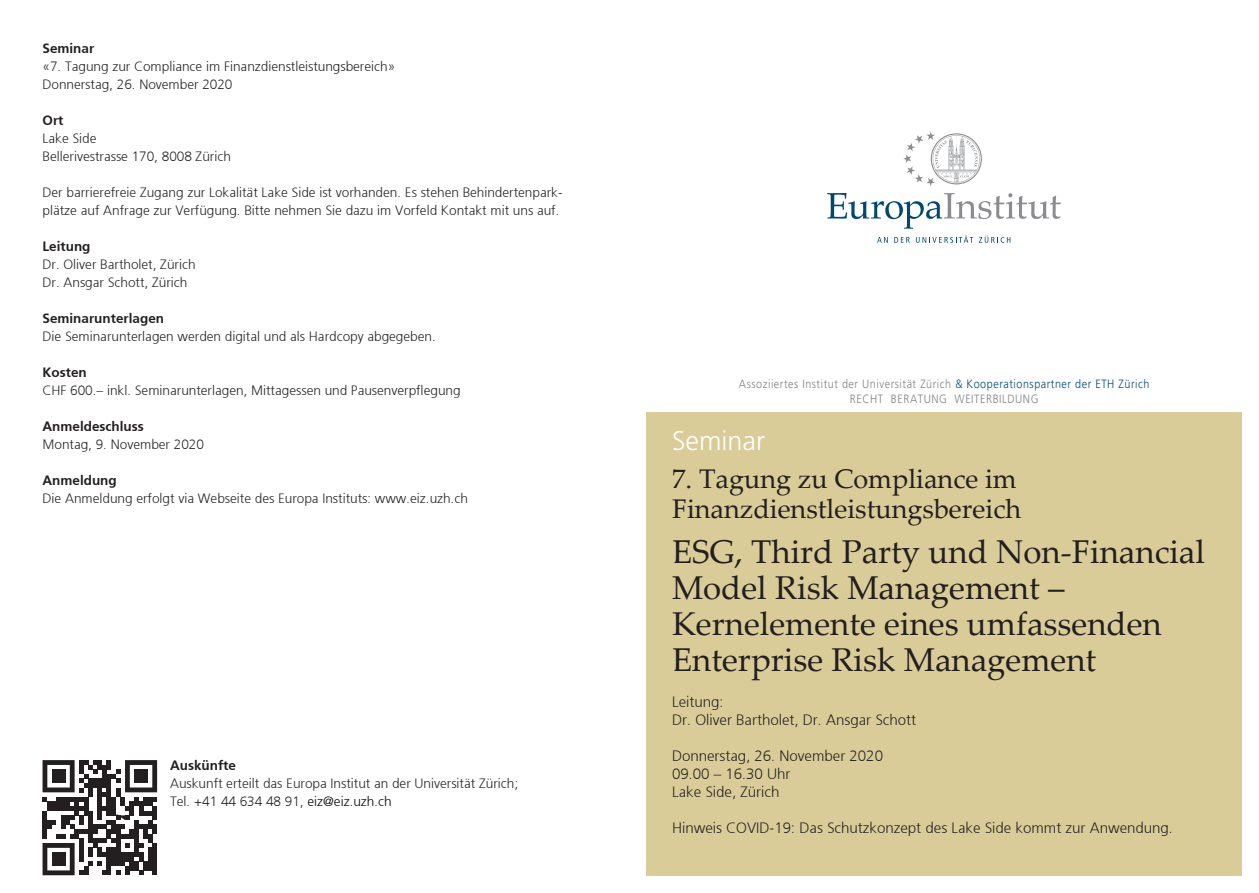
<style>
.page{position:relative;width:1259px;height:893px;background:#fff}
.page>*{position:absolute;margin:0;border:0;box-sizing:border-box;transform-origin:0 0}
.t1{font:33px/36px "Palatino Linotype";color:#231f20}
.t2{font:27px/30px "Palatino Linotype";color:#231f20}
.t3{font:300 27px "Frutiger LT Pro";color:#fff}
.t4{font:300 15px/18px "Frutiger 45";color:#231f20}
.t5{font:300 13.5px/18px "Frutiger 45";color:#231f20}
.t6{font:300 13.5px "Frutiger 45";color:#231f20}
.t7{font:300 12px/15px "Frutiger LT Pro";letter-spacing:.05em;color:#808285;text-align:center;scale:.9 1}
.s1{color:#030000}
.s2{color:#004c79}
</style>
<div class="page">
<div style="left:646px;top:412px;width:596px;height:464px;background:#d9cc98"></div>
<svg style="left:877px;top:237px;width:11px;height:6px"></svg>
<svg style="left:894px;top:237px;width:15px;height:6px"></svg>
<svg style="left:916px;top:236px;width:57px;height:7px"></svg>
<svg style="left:979px;top:236px;width:31px;height:7px"></svg>
<svg style="left:827px;top:193px;width:233px;height:36px"></svg>
<svg style="left:903px;top:132px;width:79px;height:54px"></svg>
<svg style="left:43px;top:760px;width:114px;height:115px"></svg>
<div style="left:52px;top:769px;width:13px;height:14px;background:#231f20"></div>
<div style="left:134px;top:769px;width:14px;height:14px;background:#231f20"></div>
<div style="left:52px;top:852px;width:13px;height:14px;background:#231f20"></div>
<p class="t6" style="left:43px;top:40px;width:53px">Seminar</p>
<p class="t5" style="left:43px;top:57px;width:354px">«7. Tagung zur Compliance im Finanzdienstleistungsbereich»<br>Donnerstag, 26. November 2020</p>
<p class="t6" style="left:43px;top:112px;width:23px">Ort</p>
<p class="t5" style="left:43px;top:129px;width:190px">Lake Side<br>Bellerivestrasse 170, 8008 Zürich</p>
<p class="t5" style="left:43px;top:183px;width:521px">Der barrierefreie Zugang zur Lokalität Lake Side ist vorhanden. Es stehen Behindertenpark&shy;plätze auf Anfrage zur Verfügung. Bitte nehmen Sie dazu im Vorfeld Kontakt mit uns auf.</p>
<p class="t6" style="left:43px;top:238px;width:50px">Leitung</p>
<p class="t5" style="left:43px;top:255px;width:154px">Dr. Oliver Bartholet, Zürich<br>Dr. Ansgar Schott, Zürich</p>
<p class="t6" style="left:43px;top:310px;width:123px">Seminarunterlagen</p>
<p class="t5" style="left:43px;top:327px;width:395px">Die Seminarunterlagen werden digital und als Hardcopy abgegeben.</p>
<p class="t6" style="left:43px;top:364px;width:46px">Kosten</p>
<p class="t5" style="left:43px;top:381px;width:419px">CHF 600.– inkl. Seminarunterlagen, Mittagessen und Pausenverpflegung</p>
<p class="t6" style="left:43px;top:418px;width:103px">Anmeldeschluss</p>
<p class="t5" style="left:43px;top:435px;width:163px">Montag, 9. November 2020</p>
<p class="t6" style="left:43px;top:472px;width:76px">Anmeldung</p>
<p class="t5" style="left:43px;top:489px;width:427px">Die Anmeldung erfolgt via Webseite des Europa Instituts: www.eiz.uzh.ch</p>
<p class="t6" style="left:170px;top:758px;width:67px">Auskünfte</p>
<p class="t5" style="left:170px;top:775px;width:349px">Auskunft erteilt das Europa Institut an der Universität Zürich;<br>Tel. +41 44 634 48 91, <span class="s1">eiz@eiz.uzh.ch</span></p>
<p class="t7" style="left:739px;top:377px;width:458px">Assoziiertes Institut der Universität Zürich <span class="s2">&amp; Kooperationspartner der ETH Zürich<br></span>RECHT BERATUNG WEITERBILDUNG</p>
<h2 class="t3" style="left:672px;top:425px;width:94px">Seminar</h2>
<h2 class="t2" style="left:672px;top:463px;width:350px">7. Tagung zu Compliance im<br>Finanzdienstleistungsbereich</h2>
<h1 class="t1" style="left:672px;top:532px;width:534px">ESG, Third Party und Non-Financial<br>Model Risk Management –<br>Kernelemente eines umfassenden<br>Enterprise Risk Management</h1>
<p class="t4" style="left:672px;top:692px;width:246px">Leitung:<br>Dr. Oliver Bartholet, Dr. Ansgar Schott</p>
<p class="t4" style="left:672px;top:746px;width:212px">Donnerstag, 26. November 2020<br>09.00 – 16.30 Uhr<br>Lake Side, Zürich</p>
<p class="t4" style="left:672px;top:818px;width:502px">Hinweis COVID-19: Das Schutzkonzept des Lake Side kommt zur Anwendung.</p>
</div>
